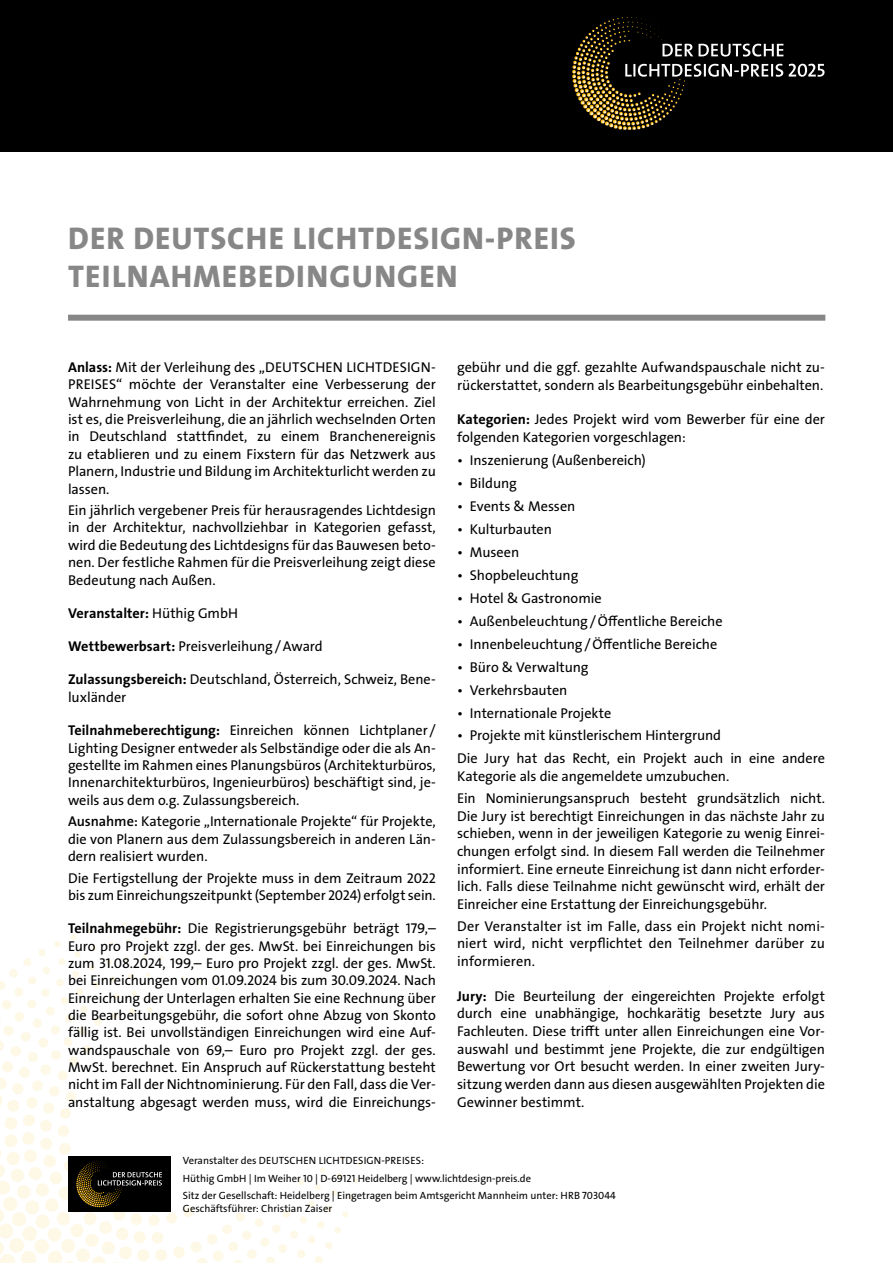
<style>
.page{position:relative;width:893px;height:1263px;background:#fff}
.page>*{position:absolute;margin:0;border:0;box-sizing:border-box;transform-origin:0 0}
.t1{font:800 31.5px/37.8px "The Sans Os F";letter-spacing:.035em;color:#868786}
.t2{font:14.25px/17.4px "The Sans Os F";letter-spacing:-.005em;color:#000;text-align:justify}
.t3{font:700 14.25px "The Sans Os F";letter-spacing:.005em;color:#000}
.t4{font:10.5px/17.2px "The Sans Os F";color:#000}
.s1{font-weight:700}
.s2{font-weight:400}
.s3{font-weight:600}
</style>
<div class="page">
<div style="left:0;top:0;width:893px;height:152px;background:#000"></div>
<svg style="left:0;top:921px;width:361px;height:342px"></svg>
<svg style="left:789px;top:64px;width:35px;height:13px"></svg>
<svg style="left:572px;top:17px;width:211px;height:113px"></svg>
<div style="left:68px;top:315px;width:757px;height:6px;background:#868786"></div>
<h1 class="t1" style="left:68px;top:219px;width:509px">DER DEUTSCHE LICHTDESIGN-PREIS<br>TEILNAHMEBEDINGUNGEN</h1>
<p class="t2" style="left:68px;top:359px;width:369px"><span class="s1">Anlass:</span> Mit der Verleihung des „DEUTSCHEN LICHTDESIGN-PREISES“ möchte der Veranstalter eine Verbesserung der Wahrnehmung von Licht in der Architektur erreichen. Ziel ist es, die Preisverleihung, die an jährlich wechselnden Orten in Deutschland stattfindet, zu einem Branchenereignis zu etablieren und zu einem Fixstern für das Netzwerk aus Planern, Industrie und Bildung im Architekturlicht werden zu lassen.</p>
<p class="t2" style="left:68px;top:502px;width:369px">Ein jährlich vergebener Preis für herausragendes Lichtdesign in der Architektur, nachvollziehbar in Kategorien gefasst, wird die Bedeutung des Lichtdesigns für das Bauwesen beto&shy;nen. Der festliche Rahmen für die Preisverleihung zeigt diese Bedeutung nach Außen.</p>
<p class="t3" style="left:68px;top:604px;width:171px">Veranstalter: <span class="s2">Hüthig GmbH</span></p>
<p class="t2" style="left:68px;top:638px;width:256px"><span class="s1">Wettbewerbsart:</span> Preisverleihung/Award</p>
<p class="t2" style="left:68px;top:671px;width:369px"><span class="s1">Zulassungsbereich:</span> Deutschland, Österreich, Schweiz, Bene&shy;luxländer</p>
<p class="t2" style="left:68px;top:722px;width:369px"><span class="s1">Teilnahmeberechtigung:</span> Einreichen können Lichtplaner / Lighting Designer entweder als Selbständige oder die als An&shy;gestellte im Rahmen eines Planungsbüros (Architekturbüros, Innenarchitekturbüros, Ingenieurbüros) beschäftigt sind, je&shy;weils aus dem o.g. Zulassungsbereich.</p>
<p class="t2" style="left:68px;top:813px;width:369px"><span class="s3">Ausnahme:</span> Kategorie „Internationale Projekte“ für Projekte, die von Planern aus dem Zulassungsbereich in anderen Län&shy;dern realisiert wurden.</p>
<p class="t2" style="left:68px;top:869px;width:369px">Die Fertigstellung der Projekte muss in dem Zeitraum 2022 bis zum Einreichungszeitpunkt (September 2024) erfolgt sein.</p>
<p class="t2" style="left:68px;top:920px;width:369px"><span class="s1">Teilnahmegebühr:</span> Die Registrierungsgebühr beträgt 179,– Euro pro Projekt zzgl. der ges. MwSt. bei Einreichungen bis zum 31.08.2024, 199,– Euro pro Projekt zzgl. der ges. MwSt. bei Einreichungen vom 01.09.2024 bis zum 30.09.2024. Nach Einreichung der Unterlagen erhalten Sie eine Rechnung über die Bearbeitungsgebühr, die sofort ohne Abzug von Skonto fällig ist. Bei unvollständigen Einreichungen wird eine Auf&shy;wandspauschale von 69,– Euro pro Projekt zzgl. der ges.<br>MwSt. berechnet. Ein Anspruch auf Rückerstattung besteht nicht im Fall der Nichtnominierung. Für den Fall, dass die Ver&shy;anstaltung abgesagt werden muss, wird die Einreichungs-</p>
<p class="t2" style="left:457px;top:358px;width:369px">gebühr und die ggf. gezahlte Aufwandspauschale nicht zu&shy;rückerstattet, sondern als Bearbeitungsgebühr einbehalten.</p>
<p class="t2" style="left:457px;top:411px;width:369px"><span class="s1">Kategorien:</span> Jedes Projekt wird vom Bewerber für eine der folgenden Kategorien vorgeschlagen:</p>
<p class="t2" style="left:457px;top:451px;width:190px">• Inszenierung (Außenbereich)</p>
<p class="t2" style="left:457px;top:474px;width:61px">• Bildung</p>
<p class="t2" style="left:457px;top:497px;width:120px">• Events &amp; Messen</p>
<p class="t2" style="left:457px;top:520px;width:96px">• Kulturbauten</p>
<p class="t2" style="left:457px;top:543px;width:64px">• Museen</p>
<p class="t2" style="left:457px;top:566px;width:123px">• Shopbeleuchtung</p>
<p class="t2" style="left:457px;top:589px;width:146px">• Hotel &amp; Gastronomie</p>
<p class="t2" style="left:457px;top:612px;width:267px">• Außenbeleuchtung/Öffentliche Bereiche</p>
<p class="t2" style="left:457px;top:635px;width:262px">• Innenbeleuchtung/Öffentliche Bereiche</p>
<p class="t2" style="left:457px;top:658px;width:133px">• Büro &amp; Verwaltung</p>
<p class="t2" style="left:457px;top:681px;width:112px">• Verkehrsbauten</p>
<p class="t2" style="left:457px;top:704px;width:156px">• Internationale Projekte</p>
<p class="t2" style="left:457px;top:724px;width:369px;line-height:23px">• Projekte mit künstlerischem Hintergrund<br>Die Jury hat das Recht, ein Projekt auch in eine andere</p>
<p class="t2" style="left:457px;top:765px;width:369px;line-height:21.9px">Kategorie als die angemeldete umzubuchen.<br>Ein Nominierungsanspruch besteht grundsätzlich nicht.</p>
<p class="t2" style="left:457px;top:807px;width:369px">Die Jury ist berechtigt Einreichungen in das nächste Jahr zu schieben, wenn in der jeweiligen Kategorie zu wenig Einrei&shy;chungen erfolgt sind. In diesem Fall werden die Teilnehmer informiert. Eine erneute Einreichung ist dann nicht erforder&shy;lich. Falls diese Teilnahme nicht gewünscht wird, erhält der Einreicher eine Erstattung der Einreichungsgebühr.</p>
<p class="t2" style="left:457px;top:917px;width:369px">Der Veranstalter ist im Falle, dass ein Projekt nicht nomi&shy;niert wird, nicht verpflichtet den Teilnehmer darüber zu informieren.</p>
<p class="t2" style="left:457px;top:987px;width:369px"><span class="s1">Jury:</span> Die Beurteilung der eingereichten Projekte erfolgt durch eine unabhängige, hochkarätig besetzte Jury aus Fachleuten. Diese trifft unter allen Einreichungen eine Vor&shy;auswahl und bestimmt jene Projekte, die zur endgültigen Bewertung vor Ort besucht werden. In einer zweiten Jury&shy;sitzung werden dann aus diesen ausgewählten Projekten die Gewinner bestimmt.</p>
<p class="t4" style="left:183px;top:1152px;width:434px">Veranstalter des DEUTSCHEN LICHTDESIGN-PREISES:<br>Hüthig GmbH | Im Weiher 10 | D-69121 Heidelberg | www.lichtdesign-preis.de<br>Sitz der Gesellschaft: Heidelberg | Eingetragen beim Amtsgericht Mannheim unter: HRB 703044</p>
<p class="t4" style="left:183px;top:1200px;width:151px">Geschäftsführer: Christian Zaiser</p>
</div>
